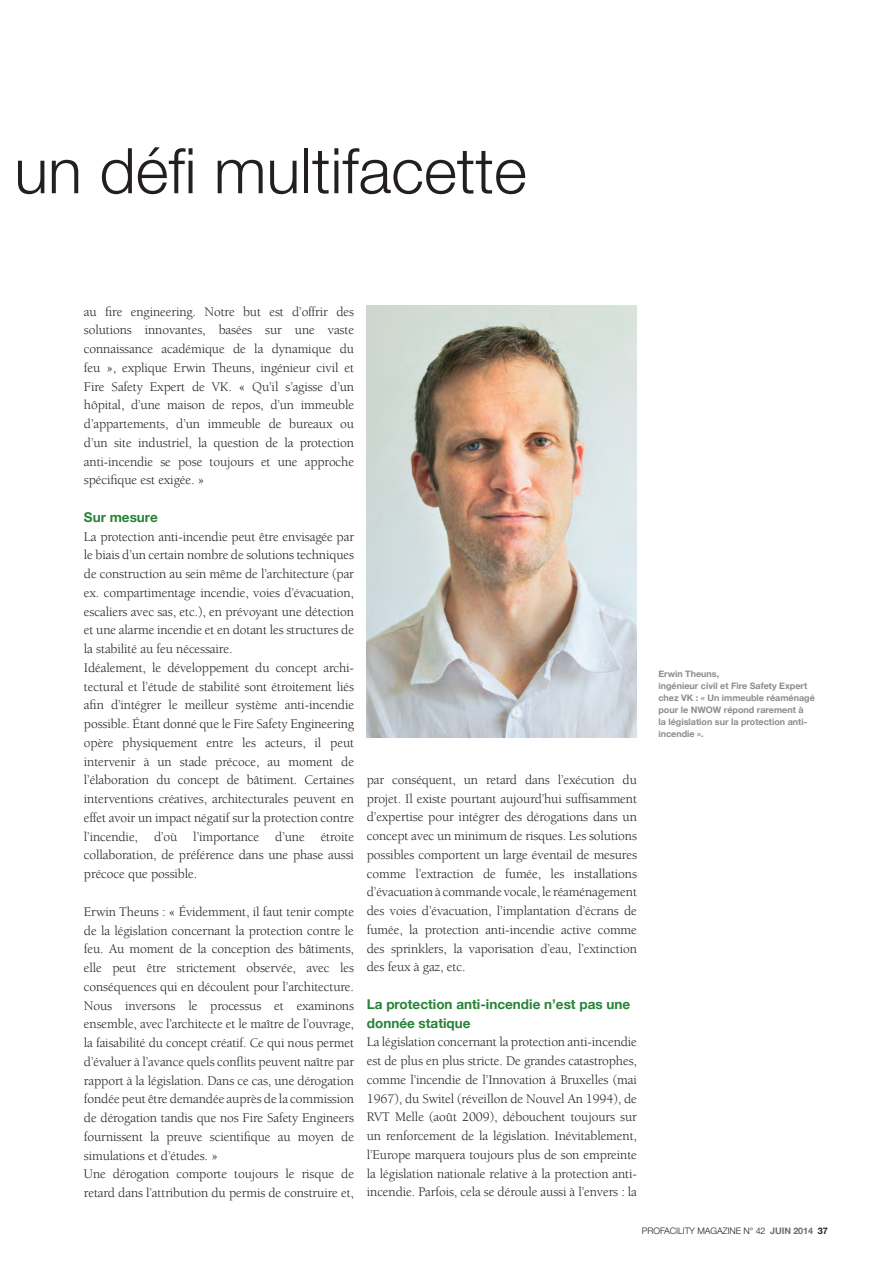
<style>
.page{position:relative;width:889px;height:1261px;background:#fff}
.page>*{position:absolute;margin:0;border:0;box-sizing:border-box;transform-origin:0 0}
.t1{font:300 63px "Helvetica Neue";color:#231f20}
.t2{font:13.5px/18.8px "Berkeley LT";letter-spacing:-.01em;color:#231f20;text-align:justify}
.t3{font:700 13.5px/18.8px "Helvetica Neue";color:#278335}
.t4{font:700 9px/12px "Helvetica Neue";color:#8a8c8f}
.t5{font:300 9px "Helvetica Neue";letter-spacing:-.01em;color:#231f20}
.s1{font-weight:700;color:#6c6d70}
.s2{font-weight:700}
</style>
<div class="page">
<img style="left:367px;top:306px;width:269px;height:432px">
<h1 class="t1" style="left:14px;top:132px;width:514px">un défi multifacette</h1>
<p class="t2" style="left:84px;top:302px;width:272px">au fire engineering. Notre but est d’offrir des solutions innovantes, basées sur une vaste connaissance académique de la dynamique du feu », explique Erwin Theuns, ingénieur civil et Fire Safety Expert de VK. « Qu’il s’agisse d’un hôpital, d’une maison de repos, d’un immeuble d’appartements, d’un immeuble de bureaux ou d’un site industriel, la question de la protection anti-incendie se pose toujours et une approche spécifique est exigée. »</p>
<p class="t3" style="left:84px;top:508px;width:75px">Sur mesure</p>
<p class="t2" style="left:84px;top:527px;width:272px;text-align:left">La protection anti-incendie peut être envisagée par le biais d’un certain nombre de solutions techniques de construction au sein même de l’architecture (par ex. compartimentage incendie, voies d’évacuation, escaliers avec sas, etc.), en prévoyant une détection et une alarme incendie et en dotant les structures de la stabilité au feu nécessaire.<br>Idéalement, le développement du concept archi&shy;tectural et l’étude de stabilité sont étroitement liés afin d’intégrer le meilleur système anti-incendie possible. Étant donné que le Fire Safety Engineering opère physiquement entre les acteurs, il peut intervenir à un stade précoce, au moment de l’élaboration du concept de bâtiment. Certaines interventions créatives, architecturales peuvent en effet avoir un impact négatif sur la protection contre l’incendie, d’où l’importance d’une étroite collaboration, de préférence dans une phase aussi précoce que possible.</p>
<p class="t2" style="left:84px;top:902px;width:272px;text-align:left">Erwin Theuns : « Évidemment, il faut tenir compte de la législation concernant la protection contre le feu. Au moment de la conception des bâtiments, elle peut être strictement observée, avec les conséquences qui en découlent pour l’architecture.<br>Nous inversons le processus et examinons ensemble, avec l’architecte et le maître de l’ouvrage, la faisabilité du concept créatif. Ce qui nous permet d’évaluer à l’avance quels conflits peuvent naître par rapport à la législation. Dans ce cas, une dérogation fondée peut être demandée auprès de la commission de dérogation tandis que nos Fire Safety Engineers fournissent la preuve scientifique au moyen de simulations et d’études. »<br>Une dérogation comporte toujours le risque de retard dans l’attribution du permis de construire et,</p>
<p class="t2" style="left:367px;top:770px;width:272px">par conséquent, un retard dans l’exécution du projet. Il existe pourtant aujourd’hui suffisamment d’expertise pour intégrer des dérogations dans un concept avec un minimum de risques. Les solutions possibles comportent un large éventail de mesures comme l’extraction de fumée, les installations d’évacuation à commande vocale, le réaménagement des voies d’évacuation, l’implantation d’écrans de fumée, la protection anti-incendie active comme des sprinklers, la vaporisation d’eau, l’extinction des feux à gaz, etc.</p>
<p class="t3" style="left:367px;top:995px;width:265px">La protection anti-incendie n’est pas une donnée statique</p>
<p class="t2" style="left:367px;top:1033px;width:272px">La législation concernant la protection anti-incendie est de plus en plus stricte. De grandes catastrophes, comme l’incendie de l’Innovation à Bruxelles (mai 1967), du Switel (réveillon de Nouvel An 1994), de RVT Melle (août 2009), débouchent toujours sur un renforcement de la législation. Inévitablement, l’Europe marquera toujours plus de son empreinte la législation nationale relative à la protection anti&shy;incendie. Parfois, cela se déroule aussi à l’envers : la</p>
<p class="t4" style="left:658px;top:668px;width:158px">Erwin Theuns,<br>ingénieur civil et Fire Safety Expert chez VK : « Un immeuble réaménagé pour le NWOW répond rarement à<br>la législation sur la protection anti&shy;incendie ».</p>
<p class="t5" style="left:642px;top:1225px;width:187px">PROFACILITY MAGAZINE N° 42 <span class="s1">juin 2014</span> <span class="s2">37</span></p>
</div>
